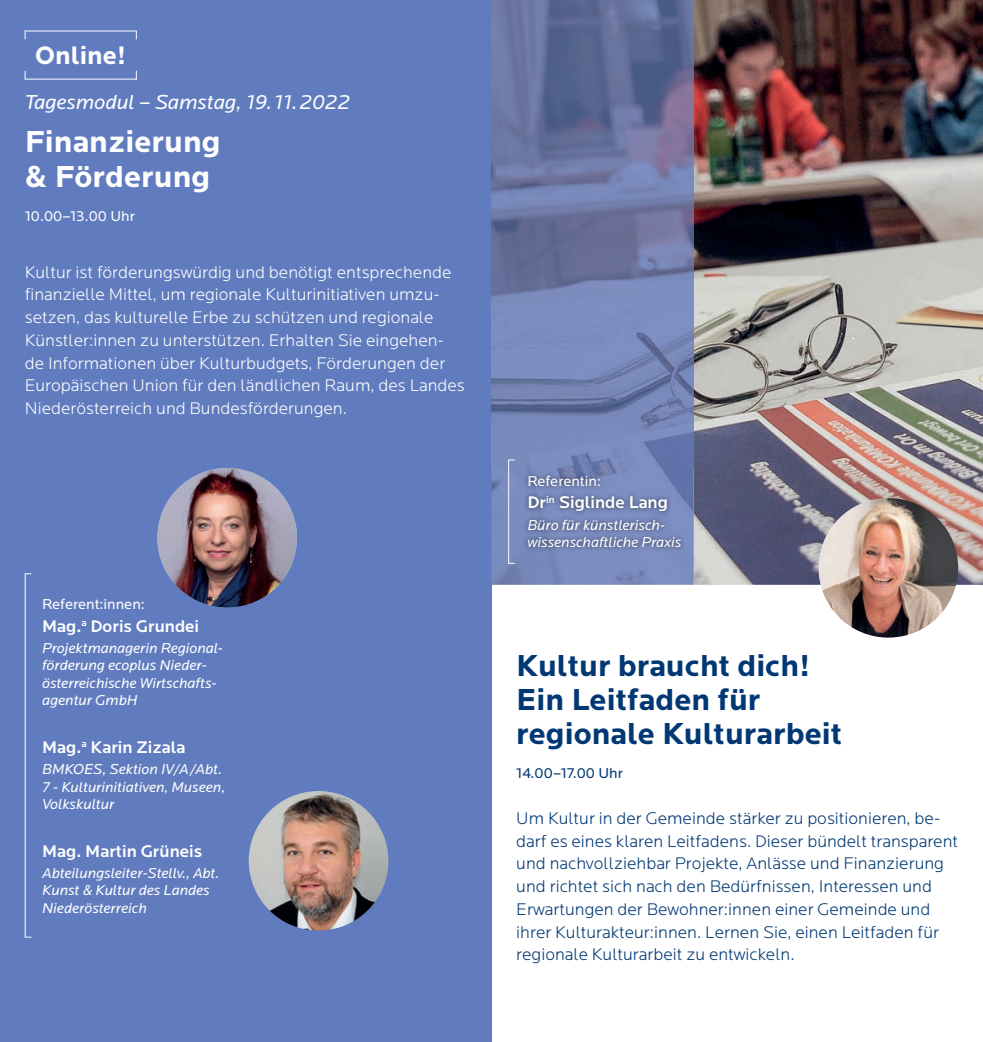
<style>
.page{position:relative;width:983px;height:1042px;background:#fff}
.page>*{position:absolute;margin:0;border:0;box-sizing:border-box;transform-origin:0 0}
.t1{font:700 31.5px/34.1px "Locator";color:#013874}
.t2{font:700 31.5px/34.1px "Locator";color:#fff}
.t3{font:700 26.25px "Locator";color:#fff}
.t4{font:italic 21px "Locator";color:#fff}
.t5{font:300 17.5px/22.8px "Locator";color:#fff}
.t6{font:300 17.5px/22.8px "Locator";color:#013874}
.t7{font:500 17.5px "Locator";color:#fff}
.t8{font:italic 14.88px/17.5px "Locator";color:#fff}
.t9{font:14.88px "Locator";color:#fff}
.t10{font:14.88px "Locator";letter-spacing:.005em;color:#013874}
</style>
<div class="page">
<div style="left:0;top:0;width:491px;height:1042px;background:#617cbe"></div>
<img style="left:693px;top:0;width:289px;height:585px">
<img style="left:249px;top:791px;width:139px;height:139px;border-radius:70px">
<img style="left:157px;top:468px;width:140px;height:139px;border-radius:70px">
<img style="left:818px;top:498px;width:139px;height:139px;border-radius:70px">
<img style="left:491px;top:0;width:202px;height:585px">
<img style="left:522px;top:470px;width:164px;height:82px">
<hr style="left:508px;top:460px;width:1px;height:104px;background:#fff">
<hr style="left:25px;top:573px;width:1px;height:364px;background:#fff">
<hr style="left:25px;top:79px;width:112px;height:1px;background:#fff">
<hr style="left:25px;top:31px;width:112px;height:1px;background:#fff">
<h2 class="t3" style="left:35px;top:40px;width:92px">Online!</h2>
<p class="t4" style="left:25px;top:90px;width:327px">Tagesmodul – Samstag, 19. 11. 2022</p>
<h1 class="t2" style="left:25px;top:126px;width:197px">Finanzierung &amp; Förderung</h1>
<p class="t9" style="left:25px;top:207px;width:112px">10.00–13.00 Uhr</p>
<p class="t5" style="left:25px;top:260px;width:441px">Kultur ist förderungswürdig und benötigt entsprechende finanzielle Mittel, um regionale Kulturinitiativen umzu&shy;setzen, das kulturelle Erbe zu schützen und regionale Künstler:innen zu unterstützen. Erhalten Sie eingehen&shy;de Informationen über Kulturbudgets, Förderungen der Europäischen Union für den ländlichen Raum, des Landes Niederösterreich und Bundesförderungen.</p>
<p class="t9" style="left:42px;top:596px;width:104px">Referent:innen:</p>
<p class="t7" style="left:42px;top:616px;width:158px">Mag.<sup>a</sup> Doris Grundei</p>
<p class="t8" style="left:42px;top:639px;width:182px">Projektmanagerin Regional&shy;förderung ecoplus Nieder&shy;österreichische Wirtschafts&shy;agentur GmbH</p>
<p class="t7" style="left:42px;top:737px;width:145px">Mag.<sup>a</sup> Karin Zizala</p>
<p class="t8" style="left:42px;top:760px;width:184px">BMKOES, Sektion IV/A/Abt.<br>7 - Kulturinitiativen, Museen,<br>Volkskultur</p>
<p class="t7" style="left:42px;top:840px;width:161px">Mag. Martin Grüneis</p>
<p class="t8" style="left:42px;top:864px;width:178px">Abteilungsleiter-Stellv., Abt.<br>Kunst &amp; Kultur des Landes<br>Niederösterreich</p>
<p class="t9" style="left:527px;top:473px;width:75px">Referentin:</p>
<p class="t7" style="left:527px;top:492px;width:142px">Dr<sup>in</sup> Siglinde Lang</p>
<p class="t8" style="left:527px;top:516px;width:155px">Büro für künstlerisch&shy;wissenschaftliche Praxis</p>
<h1 class="t1" style="left:516px;top:649px;width:327px">Kultur braucht dich!<br>Ein Leitfaden für regionale Kulturarbeit</h1>
<p class="t10" style="left:516px;top:765px;width:108px">14.00–17.00 Uhr</p>
<p class="t6" style="left:516px;top:806px;width:443px">Um Kultur in der Gemeinde stärker zu positionieren, be&shy;darf es eines klaren Leitfadens. Dieser bündelt transparent und nachvollziehbar Projekte, Anlässe und Finanzierung und richtet sich nach den Bedürfnissen, Interessen und Erwartungen der Bewohner:innen einer Gemeinde und ihrer Kulturakteur:innen. Lernen Sie, einen Leitfaden für regionale Kulturarbeit zu entwickeln.</p>
</div>
